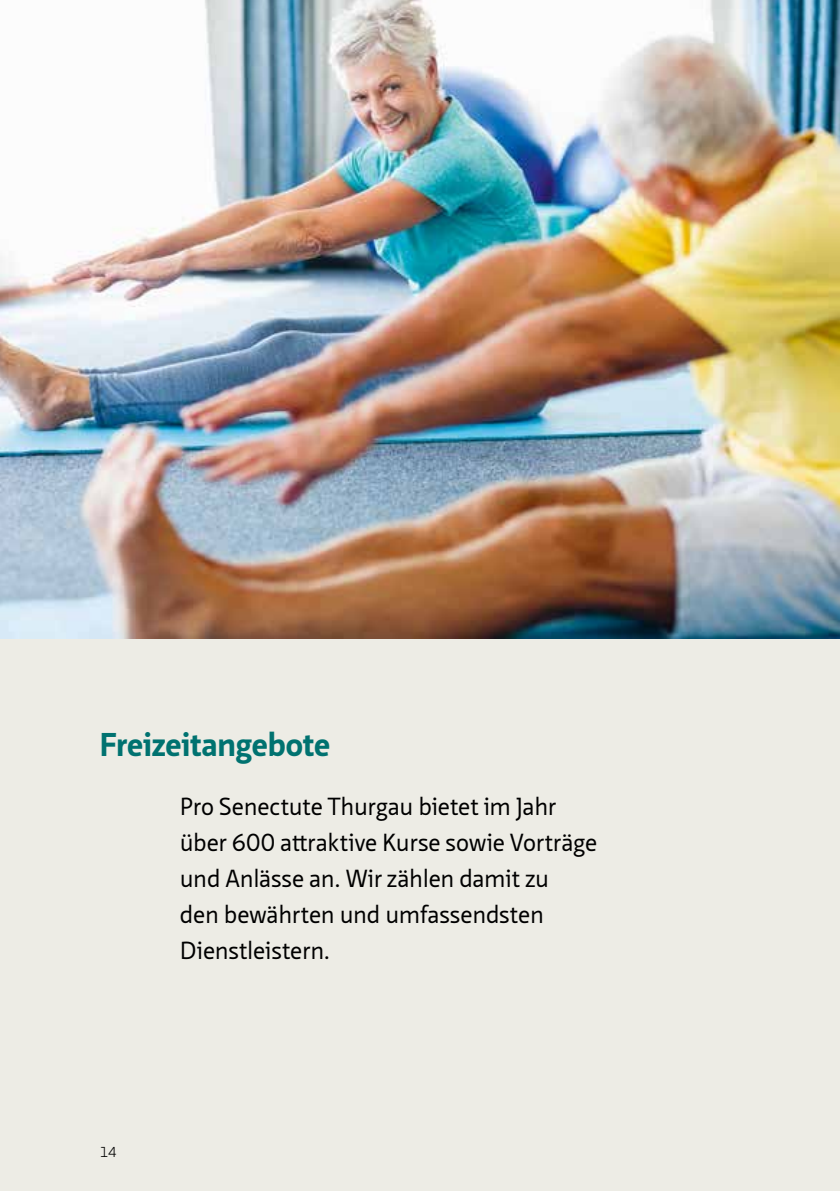
<style>
.page{position:relative;width:840px;height:1191px;background:#fff}
.page>*{position:absolute;margin:0;border:0;box-sizing:border-box;transform-origin:0 0}
.t1{font:700 32px "Neue Sans Pro";letter-spacing:-.005em;color:#007270}
.t2{font:24px/36px "Neue Sans Pro";letter-spacing:-.01em;color:#000}
.t3{font:300 14px "Neue Sans Pro";color:#000}
</style>
<div class="page">
<div style="left:0;top:638px;width:839px;height:553px;background:#edece5"></div>
<img style="left:0;top:0;width:839px;height:638px">
<h1 class="t1" style="left:100px;top:723px;width:232px">Freizeitangebote</h1>
<p class="t2" style="left:180px;top:787px;width:418px">Pro Senectute Thurgau bietet im Jahr über 600 attraktive Kurse sowie Vorträge und Anlässe an. Wir zählen damit zu<br>den bewährten und umfassendsten<br>Dienstleistern.</p>
<p class="t3" style="left:100px;top:1142px;width:18px">14</p>
</div>
